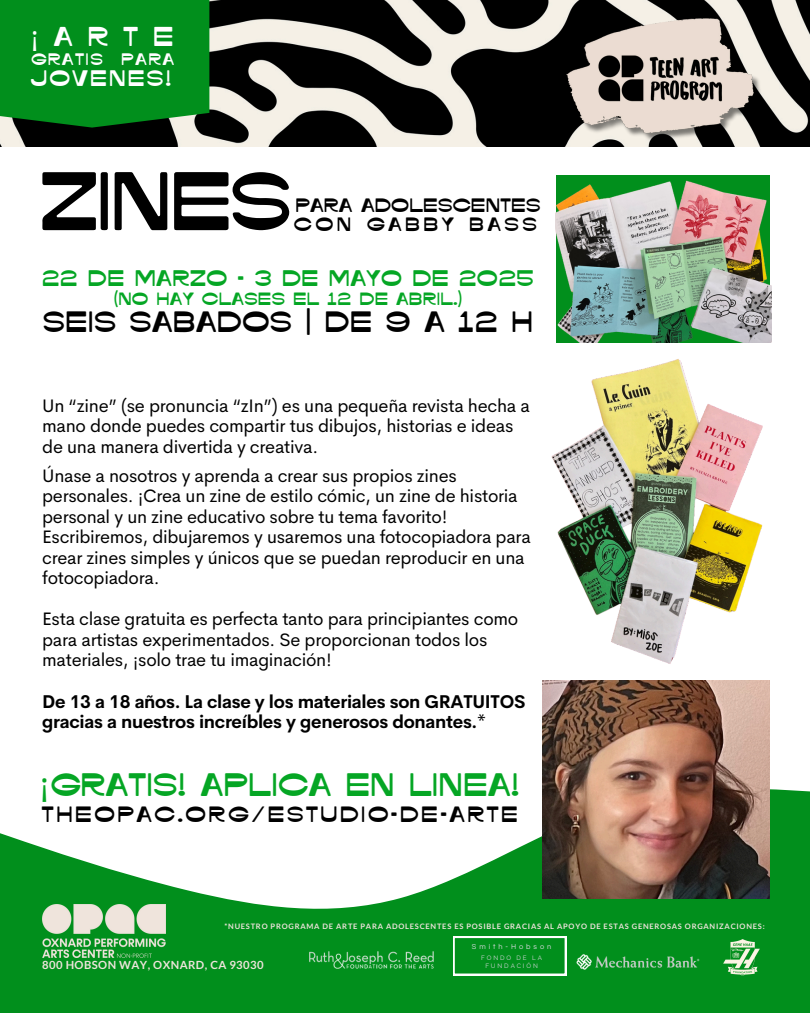
<style>
.page{position:relative;width:810px;height:1013px;background:#fff}
.page>*{position:absolute;margin:0;border:0;box-sizing:border-box;transform-origin:0 0}
.t1{font:83px "Texicali Font Reverse Contrast";letter-spacing:.01em;color:#000}
.t2{font:32.6px "Texicali Font Reverse Contrast";letter-spacing:.045em;color:#05a624}
.t3{font:29.5px "Texicali Font Reverse Contrast";letter-spacing:.055em;color:#000}
.t4{font:27.4px "Texicali Font Reverse Contrast";color:#fff}
.t5{font:22.6px "Texicali Font Reverse Contrast";letter-spacing:.055em;color:#05a624}
.t6{font:22.5px "Texicali Font Reverse Contrast";letter-spacing:.125em;color:#fff}
.t7{font:22.2px "Texicali Font Reverse Contrast";letter-spacing:.15em;color:#000}
.t8{font:19.4px/18.8px "Texicali Font Reverse Contrast";letter-spacing:.05em;color:#000}
.t9{font:18.2px/20.5px "Cerebri Sans";letter-spacing:-.015em;color:#000}
.t10{font:18.1px/20.5px "Cerebri Sans";letter-spacing:-.015em;color:#000}
.t11{font:700 18.1px/20.5px "Cerebri Sans";letter-spacing:-.015em;color:#000}
.t12{font:17.8px "Texicali Font Reverse Contrast";letter-spacing:.055em;color:#05a624}
.t13{font:16.7px "Texicali Font Reverse Contrast";letter-spacing:.125em;color:#fff}
.t14{font:700 11.3px "Lato";letter-spacing:.035em;color:#eee4db}
.t15{font:700 7.5px "Lato";letter-spacing:.1em;color:#eee3db}
.t16{font:7.4px "Questrial";letter-spacing:.395em;color:#d7d9dd}
.t17{font:6.3px/8.7px "Raleway";letter-spacing:.295em;color:#d4d6da;text-align:center}
.s1{font-family:"Noto Sans"}
</style>
<div class="page">
<img style="left:0;top:0;width:517px;height:146px">
<svg style="left:0;top:784px;width:810px;height:228px;fill:#018f1c"></svg>
<img style="left:575px;top:951px;width:127px;height:23px">
<img style="left:310px;top:951px;width:124px;height:17px">
<img style="left:721px;top:935px;width:40px;height:44px">
<svg style="left:453px;top:936px;width:113px;height:39px;background:#1e9c36"></svg>
<div style="left:556px;top:175px;width:214px;height:167px;background:#018f1c"></div>
<img style="left:556px;top:181px;width:215px;height:161px">
<img style="left:543px;top:681px;width:227px;height:217px">
<img style="left:551px;top:359px;width:212px;height:305px">
<img style="left:517px;top:0;width:293px;height:147px">
<div style="left:0;top:0;width:209px;height:128px;background:#018f1c"></div>
<img style="left:42px;top:904px;width:124px;height:53px">
<h6 class="t4" style="left:31px;top:25px;width:144px"><span class="s1">¡</span>ARTE</h6>
<h5 class="t13" style="left:31px;top:53px;width:144px">GRATIS PARA</h5>
<p class="t6" style="left:31px;top:68px;width:141px">JÓVENES!</p>
<h6 class="t1" style="left:41px;top:166px;width:250px">ZINES</h6>
<h1 class="t8" style="left:294px;top:197px;width:247px">PARA ADOLESCENTES<br>CON GABBY BASS</h1>
<h4 class="t5" style="left:43px;top:268px;width:492px">22 DE MARZO - 3 DE MAYO DE 2025</h4>
<h4 class="t12" style="left:114px;top:291px;width:349px">(NO HAY CLASES EL 12 DE ABRIL.)</h4>
<h4 class="t3" style="left:43px;top:309px;width:491px">SEIS SÁBADOS | DE 9 A 12 H</h4>
<p class="t9" style="left:42px;top:395px;width:489px">Un “zine” (se pronuncia “zIn”) es una pequeña revista hecha a mano donde puedes compartir tus dibujos, historias e ideas de una manera divertida y creativa.</p>
<p class="t10" style="left:42px;top:465px;width:490px">Únase a nosotros y aprenda a crear sus propios zines personales. ¡Crea un zine de estilo cómic, un zine de historia personal y un zine educativo sobre tu tema favorito!<br>Escribiremos, dibujaremos y usaremos una fotocopiadora para crear zines simples y únicos que se puedan reproducir en una fotocopiadora.</p>
<p class="t10" style="left:42px;top:608px;width:478px">Esta clase gratuita es perfecta tanto para principiantes como para artistas experimentados. Se proporcionan todos los materiales, ¡solo trae tu imaginación!</p>
<p class="t11" style="left:42px;top:691px;width:485px">De 13 a 18 años. La clase y los materiales son GRATUITOS gracias a nuestros increíbles y generosos donantes.*</p>
<h6 class="t2" style="left:40px;top:770px;width:480px"><span class="s1">¡</span>GRATIS! APLICA EN LÍNEA!</h6>
<p class="t7" style="left:42px;top:804px;width:477px">THEOPAC.ORG/ESTUDIO-DE-ARTE</p>
<h6 class="t15" style="left:224px;top:921px;width:542px">*NUESTRO PROGRAMA DE ARTE PARA ADOLESCENTES ES POSIBLE GRACIAS AL APOYO DE ESTAS GENEROSAS ORGANIZACIONES:</h6>
<p class="t14" style="left:42px;top:958px;width:223px">800 HOBSON WAY, OXNARD, CA 93030</p>
<p class="t16" style="left:472px;top:943px;width:81px">Smith-Hobson</p>
<p class="t17" style="left:481px;top:953px;width:62px">FONDO DE LA<br>FUNDACIÓN</p>
</div>
